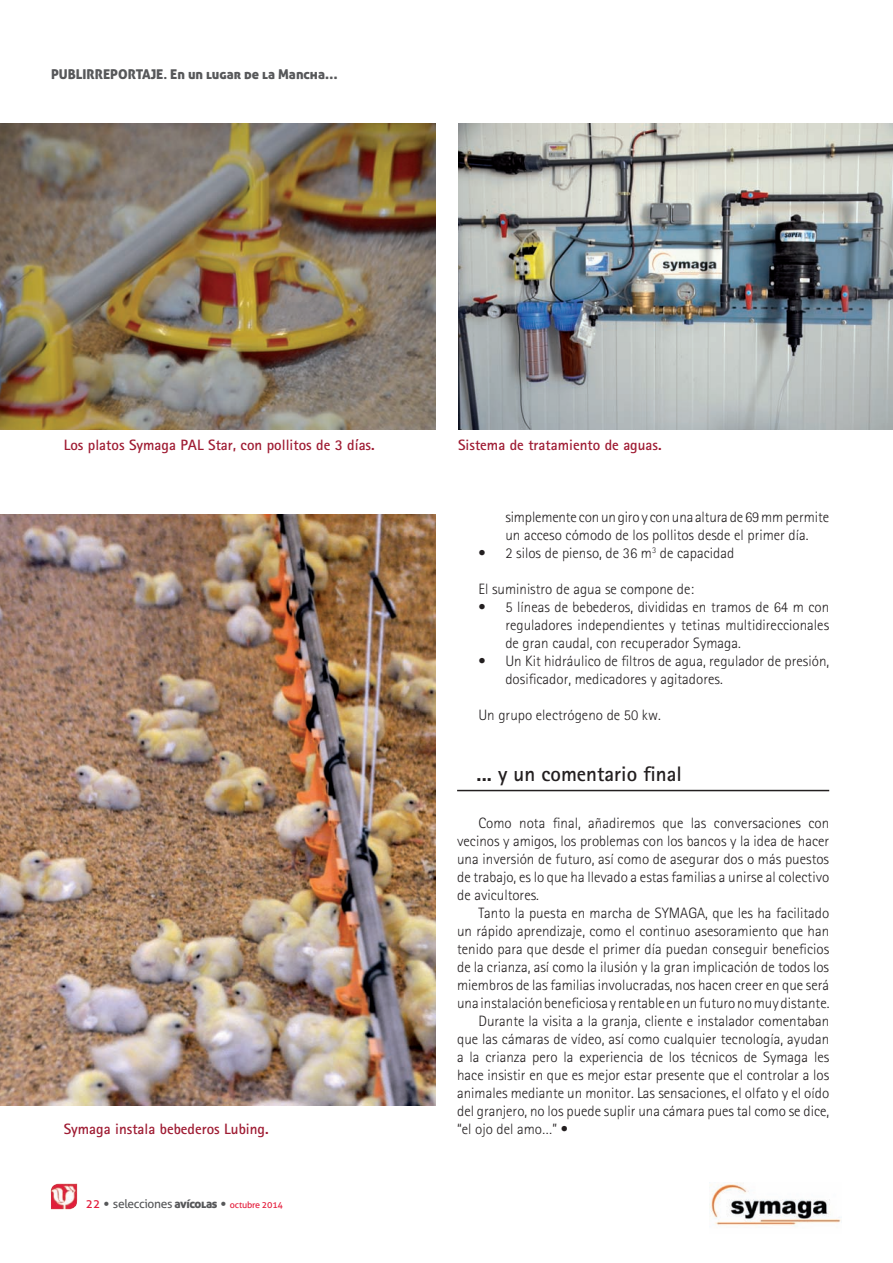
<style>
.page{position:relative;width:893px;height:1263px;background:#fff}
.page>*{position:absolute;margin:0;border:0;box-sizing:border-box;transform-origin:0 0}
.pregunta{font:700 21px "Rotis Sans Serif";color:#231f20}
.CUERPO_TEXTO{font:300 15px/18px "Rotis Sans Serif";color:#231f20;text-align:justify}
.CUERPO_TEXTO-2{font:700 15px "Rotis Sans Serif";color:#9f1c33}
.t1{font:13.5px "Aller Display";color:#57585a}
.t2{font:12px "Aller";letter-spacing:-.03em;color:#57585a}
.s1{font-family:"Aller";font-weight:700}
.s2{color:#e41c3b}
.s3{font-family:"Frutiger Roman";font-weight:500}
.s4{font-family:"Aller Display"}
.s5{font-size:9px;color:#e41c3b}
</style>
<div class="page">
<img style="left:709px;top:1182px;width:133px;height:44px">
<img style="left:51px;top:1183px;width:26px;height:26px">
<img style="left:0;top:123px;width:436px;height:307px">
<hr style="left:457px;top:790px;width:372px;height:1px;background:#231f20">
<img style="left:458px;top:123px;width:435px;height:307px">
<img style="left:0;top:514px;width:436px;height:591px">
<p class="t1" style="left:51px;top:66px;width:288px">PUBLIRREPORTAJE<span class="s1">.</span> En un lugar de la Mancha…</p>
<p class="CUERPO_TEXTO-2" style="left:64px;top:435px;width:313px">Los platos Symaga PAL Star, con pollitos de 3 días.</p>
<p class="CUERPO_TEXTO-2" style="left:458px;top:435px;width:205px">Sistema de tratamiento de aguas.</p>
<p class="CUERPO_TEXTO-2" style="left:64px;top:1119px;width:206px">Symaga instala bebederos Lubing.</p>
<p class="t2" style="left:86px;top:1196px;width:199px"><span class="s2">22</span> <span class="s3">•</span> selecciones <span class="s4">avícolas</span> <span class="s3">•</span> <span class="s5">octubre 2014</span></p>
<p class="CUERPO_TEXTO" style="left:505px;top:508px;width:325px">simplemente con un giro y con una altura de 69 mm permite un acceso cómodo de los pollitos desde el primer día.</p>
<p class="CUERPO_TEXTO" style="left:478px;top:544px;width:257px">• 2 silos de pienso, de 36 m<sup>3</sup> de capacidad</p>
<p class="CUERPO_TEXTO" style="left:478px;top:580px;width:217px">El suministro de agua se compone de:</p>
<p class="CUERPO_TEXTO" style="left:505px;top:598px;width:325px;text-indent:-27px">• 5 líneas de bebederos, divididas en tramos de 64 m con reguladores independientes y tetinas multidireccionales de gran caudal, con recuperador Symaga.</p>
<p class="CUERPO_TEXTO" style="left:505px;top:652px;width:325px;text-indent:-27px">• Un Kit hidráulico de filtros de agua, regulador de presión, dosificador, medicadores y agitadores.</p>
<p class="CUERPO_TEXTO" style="left:478px;top:706px;width:184px">Un grupo electrógeno de 50 kw.</p>
<p class="pregunta" style="left:477px;top:761px;width:207px">... y un comentario final</p>
<p class="CUERPO_TEXTO" style="left:457px;top:814px;width:374px;text-indent:21px">Como nota final, añadiremos que las conversaciones con vecinos y amigos, los problemas con los bancos y la idea de hacer una inversión de futuro, así como de asegurar dos o más puestos de trabajo, es lo que ha llevado a estas familias a unirse al colectivo de avicultores.</p>
<p class="CUERPO_TEXTO" style="left:457px;top:904px;width:374px;text-indent:21px">Tanto la puesta en marcha de SYMAGA, que les ha facilitado un rápido aprendizaje, como el continuo asesoramiento que han tenido para que desde el primer día puedan conseguir beneficios de la crianza, así como la ilusión y la gran implicación de todos los miembros de las familias involucradas, nos hacen creer en que será una instalación beneficiosa y rentable en un futuro no muy distante.</p>
<p class="CUERPO_TEXTO" style="left:457px;top:1012px;width:374px;text-indent:21px">Durante la visita a la granja, cliente e instalador comentaban que las cámaras de vídeo, así como cualquier tecnología, ayudan a la crianza pero la experiencia de los técnicos de Symaga les hace insistir en que es mejor estar presente que el controlar a los animales mediante un monitor. Las sensaciones, el olfato y el oído del granjero, no los puede suplir una cámara pues tal como se dice, “el ojo del amo…” •</p>
</div>
